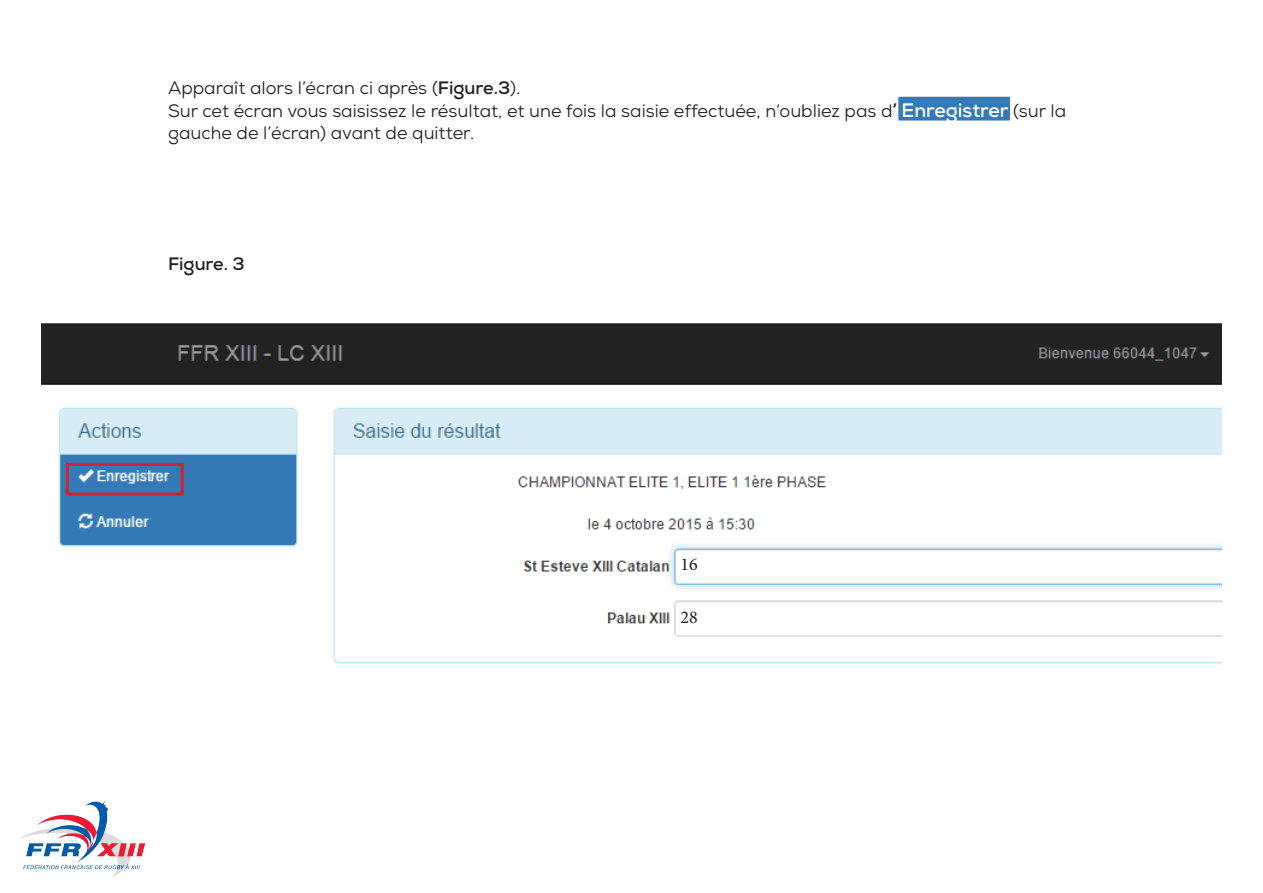
<style>
.page{position:relative;width:1263px;height:893px;background:#fff}
.page>*{position:absolute;margin:0;border:0;box-sizing:border-box;transform-origin:0 0}
.t1{font:18px/21.6px "Nexa";color:#231f20}
.t2{font:700 18px "Nexa";color:#231f20}
.t3{font:18px "Minion Pro";color:#231f20}
.s1{font-weight:700}
.s2{font-weight:700;font-size:19.5px}
.s3{font-weight:700;font-size:19.5px;color:#fff}
</style>
<div class="page">
<img style="left:19px;top:800px;width:126px;height:78px">
<div style="left:898px;top:97px;width:112px;height:24px;background:#347ab6;border:2px solid #347ab6"></div>
<img style="left:41px;top:323px;width:1181px;height:341px">
<div style="left:66px;top:463px;width:118px;height:33px;border:3px solid #d1232a"></div>
<p class="t1" style="left:168px;top:77px;width:354px">Apparaît alors l’écran ci après (<span class="s1">Figure.3</span>).</p>
<p class="t1" style="left:168px;top:100px;width:899px">Sur cet écran vous saisissez le résultat, et une fois la saisie effectuée, n’oubliez pas d<span class="s2">’</span> <span class="s3">Enregistrer</span> (sur la gauche de l’écran) avant de quitter.</p>
<p class="t2" style="left:168px;top:252px;width:78px">Figure. 3</p>
<p class="t3" style="left:680px;top:552px;width:19px">16</p>
<p class="t3" style="left:680px;top:605px;width:19px">28</p>
</div>
